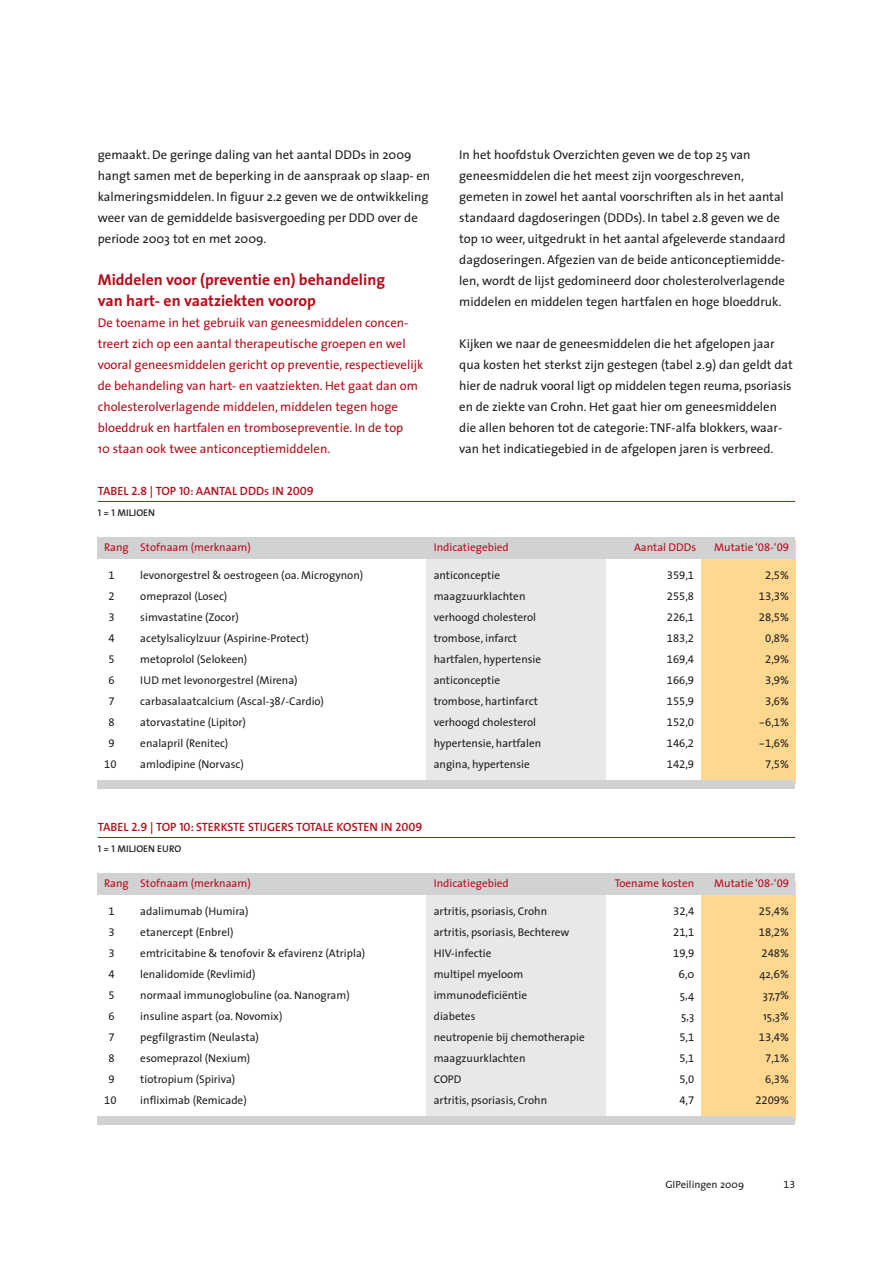
<style>
.page{position:relative;width:893px;height:1263px;background:#fff}
.page>*{position:absolute;margin:0;border:0;box-sizing:border-box;transform-origin:0 0}
.t1{font:700 15.75px/21px "The Sans";color:#b50e1a}
.t2{font:12.75px/21px "The Sans";color:#231f20}
.t3{font:12.75px/21px "The Sans";color:#b50e1a}
.t4{font:12px "The Sans Semi Bold Caps";color:#b50e1a}
.t5{font:11.25px "The Sans";color:#231f20}
.t6{font:11.25px "The Sans Expert";color:#231f20}
.t7{font:11.25px "The Sans";color:#b50e1a}
.t8{font:10.5px "The Sans";color:#231f20}
.t9{font:10.5px "The Sans Expert";color:#231f20}
.t10{font:9.75px "The Sans Semi Bold Caps";color:#231f20}
.s1{font-family:"The Sans"}
.s2{font-family:"The Sans Expert"}
</style>
<div class="page">
<div style="left:701px;top:882px;width:94px;height:239px;background:#fed88f"></div>
<div style="left:427px;top:876px;width:179px;height:243px;background:#e7e8e9"></div>
<div style="left:98px;top:873px;width:697px;height:21px;background:#d1d2d4"></div>
<hr style="left:98px;top:837px;width:697px;height:1px;background:#b50e1a">
<div style="left:98px;top:1116px;width:697px;height:9px;background:#d1d2d4"></div>
<div style="left:427px;top:539px;width:179px;height:243px;background:#e7e8e9"></div>
<div style="left:701px;top:540px;width:94px;height:243px;background:#fed88f"></div>
<div style="left:98px;top:537px;width:697px;height:21px;background:#d1d2d4"></div>
<hr style="left:98px;top:501px;width:697px;height:1px;background:#b50e1a">
<div style="left:98px;top:780px;width:697px;height:9px;background:#d1d2d4"></div>
<p class="t2" style="left:98px;top:145px;width:334px">gemaakt. De geringe daling van het aantal DDDs in 2009 hangt samen met de beperking in de aanspraak op slaap- en kalmeringsmiddelen. In figuur 2.2 geven we de ontwikkeling weer van de gemiddelde basisvergoeding per DDD over de periode 2003 tot en met 2009.</p>
<p class="t1" style="left:98px;top:271px;width:289px">Middelen voor (preventie en) behandeling van hart- en vaatziekten voorop</p>
<p class="t3" style="left:98px;top:313px;width:327px">De toename in het gebruik van geneesmiddelen concen&shy;treert zich op een aantal therapeutische groepen en wel vooral geneesmiddelen gericht op preventie, respectievelijk de behandeling van hart- en vaatziekten. Het gaat dan om cholesterolverlagende middelen, middelen tegen hoge bloeddruk en hartfalen en trombosepreventie. In de top<br>10 staan ook twee anticonceptiemiddelen.</p>
<p class="t2" style="left:459px;top:145px;width:328px">In het hoofdstuk Overzichten geven we de top 25 van geneesmiddelen die het meest zijn voorgeschreven, gemeten in zowel het aantal voorschriften als in het aantal standaard dagdoseringen (DDDs). In tabel 2.8 geven we de top 10 weer, uitgedrukt in het aantal afgeleverde standaard dagdoseringen. Afgezien van de beide anticonceptiemidde&shy;len, wordt de lijst gedomineerd door cholesterolverlagende middelen en middelen tegen hartfalen en hoge bloeddruk.</p>
<p class="t2" style="left:459px;top:334px;width:335px">Kijken we naar de geneesmiddelen die het afgelopen jaar qua kosten het sterkst zijn gestegen (tabel 2.9) dan geldt dat hier de nadruk vooral ligt op middelen tegen reuma, psoriasis en de ziekte van Crohn. Het gaat hier om geneesmiddelen die allen behoren tot de categorie:TNF-alfa blokkers, waar&shy;van het indicatiegebied in de afgelopen jaren is verbreed.</p>
<p class="t4" style="left:98px;top:487px;width:218px">TABEL 2.8 | TOP 10: AANTAL DDD<span class="s1">s</span> IN 2009</p>
<p class="t10" style="left:98px;top:509px;width:59px">1 = 1 MILJOEN</p>
<p class="t7" style="left:104px;top:543px;width:148px">Rang Stofnaam (merknaam)</p>
<p class="t7" style="left:434px;top:543px;width:77px">Indicatiegebied</p>
<p class="t7" style="left:634px;top:543px;width:64px">Aantal DDDs</p>
<p class="t7" style="left:714px;top:543px;width:76px">Mutatie ‘<span class="s2">08</span>-‘<span class="s2">09</span></p>
<p class="t6" style="left:109px;top:571px;width:8px">1</p>
<p class="t5" style="left:140px;top:571px;width:224px">levonorgestrel &amp; oestrogeen (oa. Microgynon)</p>
<p class="t5" style="left:434px;top:571px;width:68px">anticonceptie</p>
<p class="t6" style="left:667px;top:571px;width:29px">359,1</p>
<p class="t6" style="left:765px;top:571px;width:25px">2,5%</p>
<p class="t6" style="left:109px;top:592px;width:8px">2</p>
<p class="t5" style="left:140px;top:592px;width:89px">omeprazol (Losec)</p>
<p class="t5" style="left:434px;top:592px;width:93px">maagzuurklachten</p>
<p class="t6" style="left:667px;top:592px;width:29px">255,8</p>
<p class="t6" style="left:759px;top:592px;width:32px">13,3%</p>
<p class="t6" style="left:109px;top:613px;width:8px">3</p>
<p class="t5" style="left:140px;top:613px;width:100px">simvastatine (Zocor)</p>
<p class="t5" style="left:434px;top:613px;width:104px">verhoogd cholesterol</p>
<p class="t6" style="left:667px;top:613px;width:29px">226,1</p>
<p class="t6" style="left:759px;top:613px;width:32px">28,5%</p>
<p class="t6" style="left:109px;top:634px;width:8px">4</p>
<p class="t5" style="left:140px;top:634px;width:170px">acetylsalicylzuur (Aspirine-Protect)</p>
<p class="t5" style="left:434px;top:634px;width:85px">trombose, infarct</p>
<p class="t6" style="left:667px;top:634px;width:29px">183,2</p>
<p class="t6" style="left:765px;top:634px;width:25px">0,8%</p>
<p class="t6" style="left:109px;top:655px;width:8px">5</p>
<p class="t5" style="left:140px;top:655px;width:109px">metoprolol (Selokeen)</p>
<p class="t5" style="left:434px;top:655px;width:109px">hartfalen, hypertensie</p>
<p class="t6" style="left:667px;top:655px;width:29px">169,4</p>
<p class="t6" style="left:765px;top:655px;width:25px">2,9%</p>
<p class="t6" style="left:109px;top:676px;width:8px">6</p>
<p class="t5" style="left:140px;top:676px;width:159px">IUD met levonorgestrel (Mirena)</p>
<p class="t5" style="left:434px;top:676px;width:68px">anticonceptie</p>
<p class="t6" style="left:667px;top:676px;width:29px">166,9</p>
<p class="t6" style="left:765px;top:676px;width:25px">3,9%</p>
<p class="t6" style="left:109px;top:697px;width:8px">7</p>
<p class="t5" style="left:140px;top:697px;width:185px">carbasalaatcalcium (Ascal-38/-Cardio)</p>
<p class="t5" style="left:434px;top:697px;width:106px">trombose, hartinfarct</p>
<p class="t6" style="left:667px;top:697px;width:29px">155,9</p>
<p class="t6" style="left:765px;top:697px;width:25px">3,6%</p>
<p class="t6" style="left:109px;top:718px;width:8px">8</p>
<p class="t5" style="left:140px;top:718px;width:107px">atorvastatine (Lipitor)</p>
<p class="t5" style="left:434px;top:718px;width:104px">verhoogd cholesterol</p>
<p class="t6" style="left:667px;top:718px;width:29px">152,0</p>
<p class="t6" style="left:759px;top:718px;width:32px">-6,1%</p>
<p class="t6" style="left:109px;top:739px;width:8px">9</p>
<p class="t5" style="left:140px;top:739px;width:90px">enalapril (Renitec)</p>
<p class="t5" style="left:434px;top:739px;width:109px">hypertensie, hartfalen</p>
<p class="t6" style="left:667px;top:739px;width:29px">146,2</p>
<p class="t6" style="left:759px;top:739px;width:32px">-1,6%</p>
<p class="t6" style="left:104px;top:760px;width:14px">10</p>
<p class="t5" style="left:140px;top:760px;width:105px">amlodipine (Norvasc)</p>
<p class="t5" style="left:434px;top:760px;width:98px">angina, hypertensie</p>
<p class="t6" style="left:667px;top:760px;width:29px">142,9</p>
<p class="t6" style="left:765px;top:760px;width:25px">7,5%</p>
<p class="t4" style="left:98px;top:823px;width:326px">TABEL 2.9 | TOP 10: STERKSTE STIJGERS TOTALE KOSTEN IN 2009</p>
<p class="t10" style="left:98px;top:845px;width:85px">1 = 1 MILJOEN EURO</p>
<p class="t7" style="left:104px;top:879px;width:148px">Rang Stofnaam (merknaam)</p>
<p class="t7" style="left:434px;top:879px;width:77px">Indicatiegebied</p>
<p class="t7" style="left:615px;top:879px;width:81px">Toename kosten</p>
<p class="t7" style="left:714px;top:879px;width:76px">Mutatie ‘<span class="s2">08</span>-‘<span class="s2">09</span></p>
<p class="t6" style="left:109px;top:907px;width:8px">1</p>
<p class="t5" style="left:140px;top:907px;width:110px">adalimumab (Humira)</p>
<p class="t5" style="left:434px;top:907px;width:115px">artritis, psoriasis, Crohn</p>
<p class="t6" style="left:673px;top:907px;width:23px">32,4</p>
<p class="t6" style="left:759px;top:907px;width:32px">25,4%</p>
<p class="t6" style="left:109px;top:928px;width:8px">3</p>
<p class="t5" style="left:140px;top:928px;width:95px">etanercept (Enbrel)</p>
<p class="t5" style="left:434px;top:928px;width:137px">artritis, psoriasis, Bechterew</p>
<p class="t6" style="left:673px;top:928px;width:23px">21,1</p>
<p class="t6" style="left:759px;top:928px;width:32px">18,2%</p>
<p class="t6" style="left:109px;top:949px;width:8px">3</p>
<p class="t5" style="left:140px;top:949px;width:226px">emtricitabine &amp; tenofovir &amp; efavirenz (Atripla)</p>
<p class="t5" style="left:434px;top:949px;width:59px">HIV-infectie</p>
<p class="t6" style="left:673px;top:949px;width:23px">19,9</p>
<p class="t6" style="left:761px;top:949px;width:29px">248%</p>
<p class="t6" style="left:109px;top:970px;width:8px">4</p>
<p class="t5" style="left:140px;top:970px;width:117px">lenalidomide (Revlimid)</p>
<p class="t5" style="left:434px;top:970px;width:91px">multipel myeloom</p>
<p class="t5" style="left:678px;top:970px;width:17px">6,0</p>
<p class="t5" style="left:759px;top:970px;width:31px">42,6%</p>
<p class="t6" style="left:109px;top:991px;width:8px">5</p>
<p class="t5" style="left:140px;top:991px;width:211px">normaal immunoglobuline (oa. Nanogram)</p>
<p class="t5" style="left:434px;top:991px;width:95px">immunodeficiëntie</p>
<p class="t5" style="left:680px;top:991px;width:16px">5,4</p>
<p class="t5" style="left:763px;top:991px;width:28px">37,7%</p>
<p class="t6" style="left:109px;top:1012px;width:8px">6</p>
<p class="t5" style="left:140px;top:1012px;width:144px">insuline aspart (oa. Novomix)</p>
<p class="t5" style="left:434px;top:1012px;width:43px">diabetes</p>
<p class="t5" style="left:681px;top:1012px;width:15px">5,3</p>
<p class="t5" style="left:763px;top:1012px;width:27px">15,3%</p>
<p class="t6" style="left:109px;top:1033px;width:8px">7</p>
<p class="t5" style="left:140px;top:1033px;width:120px">pegfilgrastim (Neulasta)</p>
<p class="t5" style="left:434px;top:1033px;width:152px">neutropenie bij chemotherapie</p>
<p class="t6" style="left:679px;top:1033px;width:16px">5,1</p>
<p class="t6" style="left:759px;top:1033px;width:32px">13,4%</p>
<p class="t6" style="left:109px;top:1054px;width:8px">8</p>
<p class="t5" style="left:140px;top:1054px;width:111px">esomeprazol (Nexium)</p>
<p class="t5" style="left:434px;top:1054px;width:93px">maagzuurklachten</p>
<p class="t6" style="left:679px;top:1054px;width:16px">5,1</p>
<p class="t6" style="left:765px;top:1054px;width:25px">7,1%</p>
<p class="t6" style="left:109px;top:1075px;width:8px">9</p>
<p class="t5" style="left:140px;top:1075px;width:97px">tiotropium (Spiriva)</p>
<p class="t5" style="left:434px;top:1075px;width:29px">COPD</p>
<p class="t6" style="left:679px;top:1075px;width:16px">5,0</p>
<p class="t6" style="left:765px;top:1075px;width:25px">6,3%</p>
<p class="t6" style="left:104px;top:1096px;width:14px">10</p>
<p class="t5" style="left:140px;top:1096px;width:108px">infliximab (Remicade)</p>
<p class="t5" style="left:434px;top:1096px;width:115px">artritis, psoriasis, Crohn</p>
<p class="t6" style="left:679px;top:1096px;width:16px">4,7</p>
<p class="t6" style="left:755px;top:1096px;width:35px">2209%</p>
<p class="t8" style="left:665px;top:1180px;width:80px">GIPeilingen 2009</p>
<p class="t9" style="left:784px;top:1181px;width:13px">13</p>
</div>
